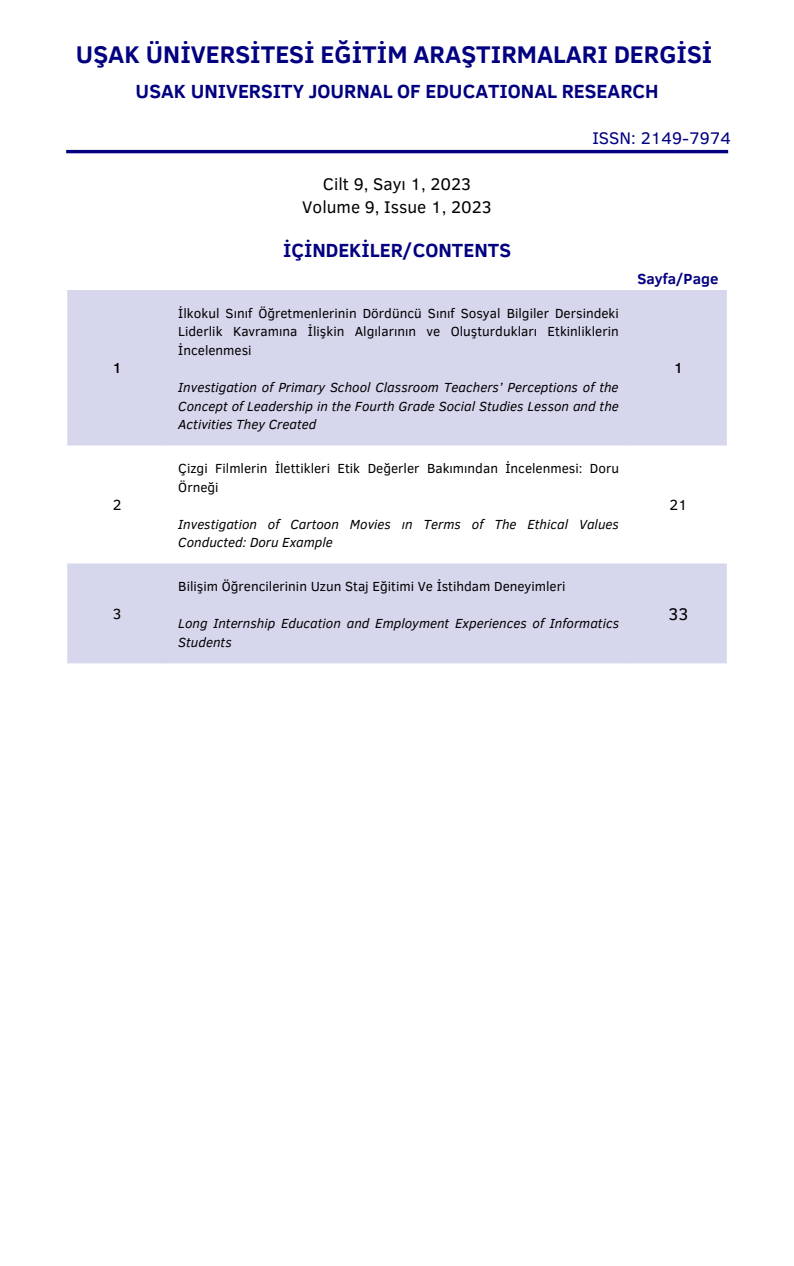
<style>
.page{position:relative;width:794px;height:1266px;background:#fff}
.page>*{position:absolute;margin:0;border:0;box-sizing:border-box;transform-origin:0 0}
.t1{font:700 24.75px "Clear Sans";color:#020080}
.t2{font:700 19.5px "Clear Sans";color:#020080}
.t3{font:17.25px/23.6px "Clear Sans";color:#000;text-align:center}
.t4{font:17.25px "Clear Sans";color:#020080}
.t5{font:700 15px "Clear Sans";color:#020080}
.t6{font:15px "Clear Sans";color:#000}
.t7{font:500 15px "Clear Sans";color:#000}
.t8{font:italic 13.5px/18.6px "Clear Sans";color:#000}
.t9{font:13.5px/18.6px "Clear Sans";color:#000;text-align:justify}
</style>
<div class="page">
<hr style="left:66px;top:150px;width:661px;height:3px;background:#020080">
<svg style="left:67px;top:290px;width:659px;height:373px;fill:#d6d7ed"></svg>
<h1 class="t1" style="left:76px;top:36px;width:637px">UŞAK ÜNİVERSİTESİ EĞİTİM ARAŞTIRMALARI DERGİSİ</h1>
<h2 class="t2" style="left:135px;top:77px;width:524px">USAK UNIVERSITY JOURNAL OF EDUCATIONAL RESEARCH</h2>
<p class="t4" style="left:592px;top:125px;width:140px">ISSN: 2149-7974</p>
<p class="t3" style="left:302px;top:171px;width:191px">Cilt 9, Sayı 1, 2023<br>Volume 9, Issue 1, 2023</p>
<h2 class="t2" style="left:283px;top:235px;width:229px">İÇİNDEKİLER/CONTENTS</h2>
<p class="t5" style="left:637px;top:268px;width:82px">Sayfa/Page</p>
<p class="t7" style="left:112px;top:357px;width:11px">1</p>
<p class="t9" style="left:178px;top:303px;width:442px">İlkokul Sınıf Öğretmenlerinin Dördüncü Sınıf Sosyal Bilgiler Dersindeki Liderlik Kavramına İlişkin Algılarının ve Oluşturdukları Etkinliklerin İncelenmesi</p>
<p class="t8" style="left:178px;top:377px;width:442px;text-align:justify">Investigation of Primary School Classroom Teachers’ Perceptions of the Concept of Leadership in the Fourth Grade Social Studies Lesson and the Activities They Created</p>
<p class="t7" style="left:673px;top:357px;width:11px">1</p>
<p class="t6" style="left:113px;top:494px;width:10px">2</p>
<p class="t9" style="left:178px;top:458px;width:442px">Çizgi Filmlerin İlettikleri Etik Değerler Bakımından İncelenmesi: Doru<br>Örneği</p>
<p class="t8" style="left:178px;top:514px;width:442px">Investigation of Cartoon Movies ın Terms of The Ethical Values<br>Conducted: Doru Example</p>
<p class="t6" style="left:669px;top:494px;width:19px">21</p>
<p class="t6" style="left:113px;top:602px;width:10px">3</p>
<p class="t9" style="left:178px;top:576px;width:388px">Bilişim Öğrencilerinin Uzun Staj Eğitimi Ve İstihdam Deneyimleri</p>
<p class="t8" style="left:178px;top:613px;width:442px">Long Internship Education and Employment Experiences of Informatics<br>Students</p>
<p class="t3" style="left:668px;top:601px;width:22px">33</p>
</div>
